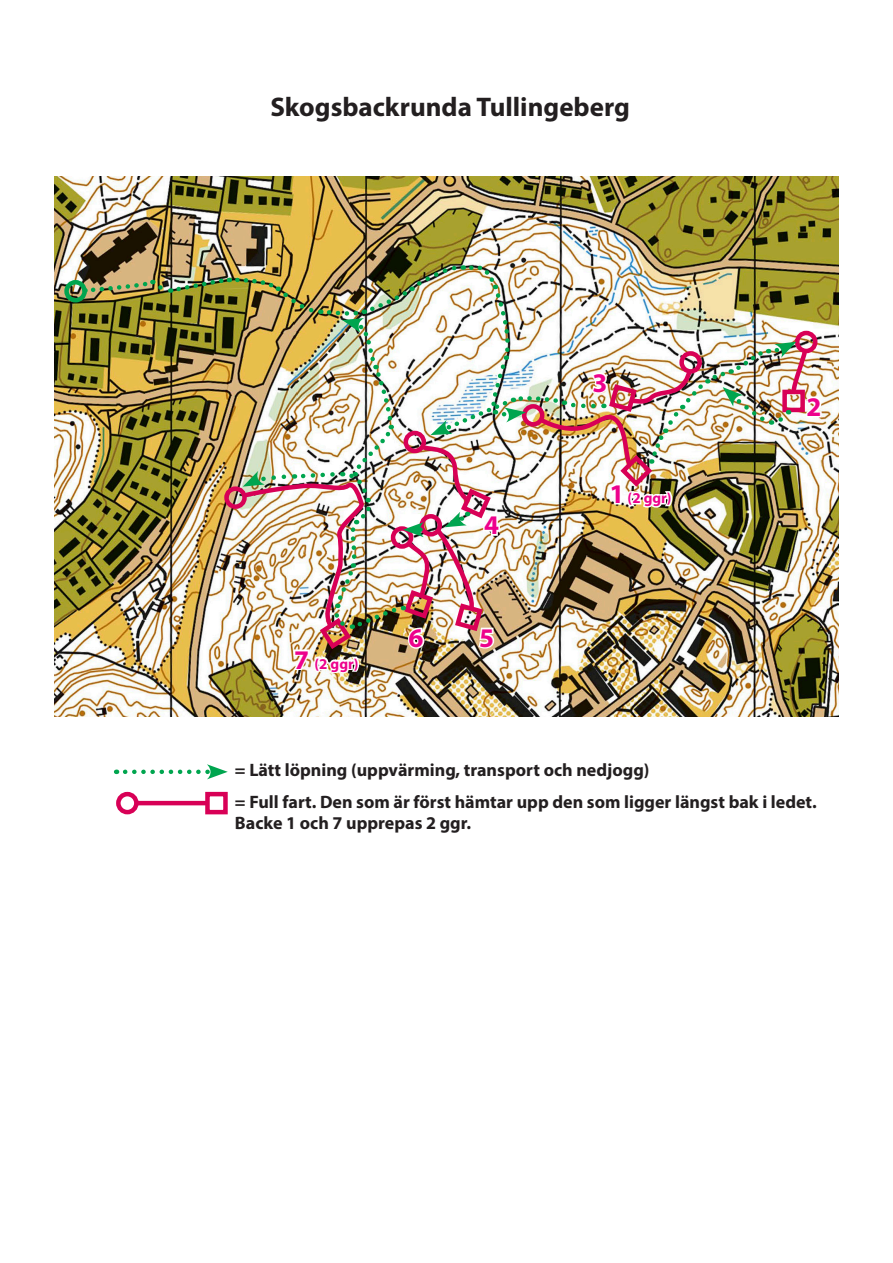
<style>
.page{position:relative;width:893px;height:1263px;background:#fff}
.page>*{position:absolute;margin:0;border:0;box-sizing:border-box;transform-origin:0 0}
.t1{font:700 27px "Myriad Pro";color:#231f20}
.t2{font:700 27px "Myriad Pro";color:#ed028c}
.t3{font:700 18px/31.3px "Myriad Pro";color:#231f20}
.t4{font:700 15px "Myriad Pro";color:#ed028c}
.s1{font-size:27px}
</style>
<div class="page">
<img style="left:54px;top:176px;width:785px;height:541px">
<div style="left:64px;top:280px;width:23px;height:22px;border:4px solid #00a54f;border-radius:50%"></div>
<hr style="left:136px;top:801px;width:71px;height:4px;background:#d80056">
<div style="left:116px;top:792px;width:23px;height:22px;border:4px solid #d80056;border-radius:50%"></div>
<div style="left:205px;top:792px;width:23px;height:22px;border:4px solid #d80056"></div>
<img style="left:85px;top:262px;width:738px;height:517px">
<h1 class="t1" style="left:270px;top:89px;width:361px">Skogsbackrunda Tullingeberg</h1>
<p class="t4" style="left:294px;top:654px;width:66px"><span class="s1">7</span> (2 ggr)</p>
<h1 class="t2" style="left:484px;top:508px;width:16px">4</h1>
<h1 class="t2" style="left:409px;top:620px;width:16px">6</h1>
<h1 class="t2" style="left:479px;top:620px;width:16px">5</h1>
<h1 class="t2" style="left:592px;top:365px;width:16px">3</h1>
<p class="t4" style="left:610px;top:488px;width:64px"><span class="s1">1</span> (2 ggr)</p>
<h1 class="t2" style="left:806px;top:389px;width:16px">2</h1>
<p class="t3" style="left:235px;top:754px;width:583px">= Lätt löpning (uppvärming, transport och nedjogg)<br>= Full fart. Den som är först hämtar upp den som ligger längst bak i ledet.</p>
<p class="t3" style="left:235px;top:807px;width:238px">Backe 1 och 7 upprepas 2 ggr.</p>
</div>
